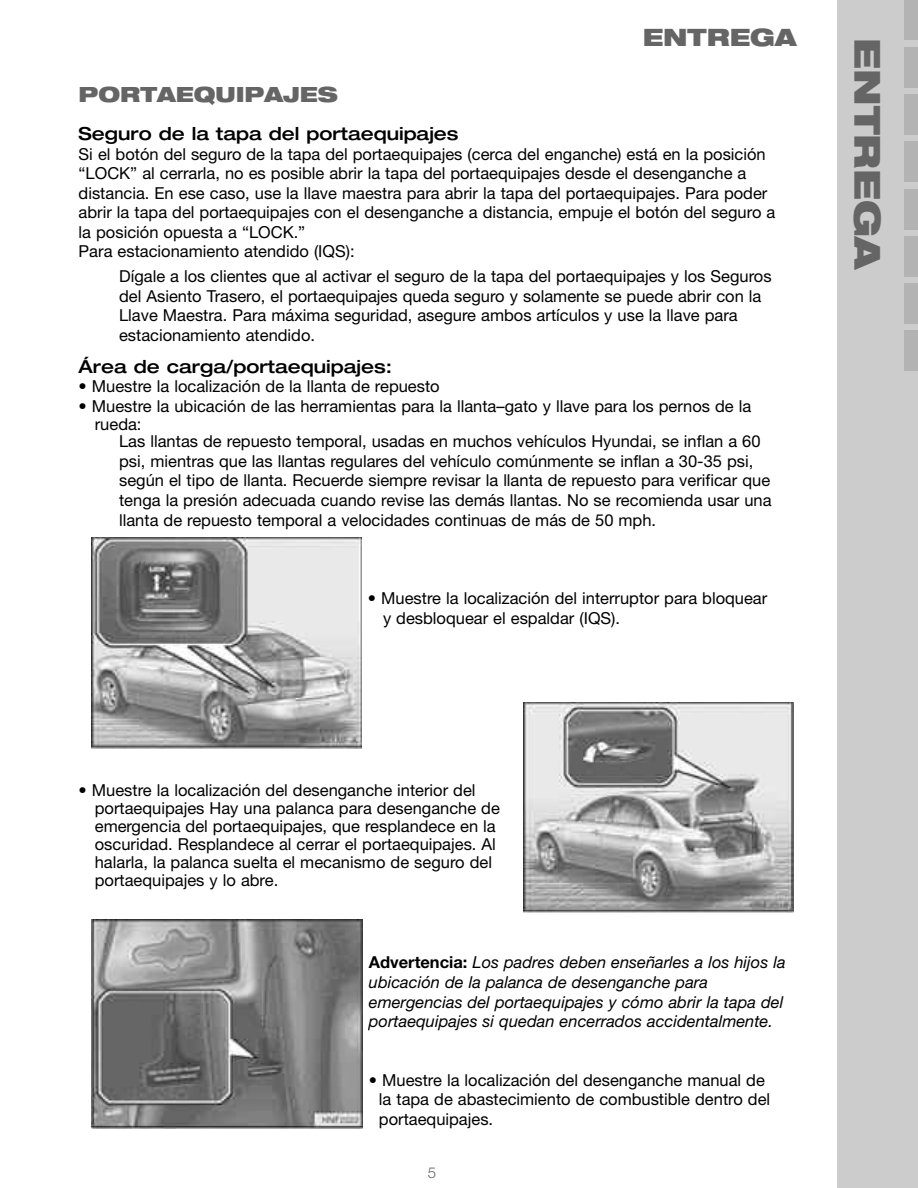
<style>
.page{position:relative;width:918px;height:1188px;background:#fff}
.page>*{position:absolute;margin:0;border:0;box-sizing:border-box;transform-origin:0 0}
.t1{font:900 expanded 36px "Helvetica Neue LT";color:#656565}
.t2{font:900 expanded 24px "Helvetica Neue LT";color:#656565}
.t3{font:900 expanded 21px "Helvetica Neue LT";color:#656565}
.t4{font:500 expanded 18px "Helvetica Neue LT";color:#000}
.t5{font:16.5px/19.8px "Helvetica Neue";color:#000}
.t6{font:italic 16.5px/19.8px "Helvetica Neue";color:#000}
.t7{font:300 15px "Helvetica Neue LT";color:#656565}
.s1{font-weight:700;font-style:normal}
</style>
<div class="page">
<div style="left:837px;top:0;width:81px;height:1188px;background:#ccc"></div>
<div style="left:904px;top:47px;width:14px;height:41px;background:#b3b3b3"></div>
<div style="left:904px;top:0;width:14px;height:40px;background:#b3b3b3"></div>
<div style="left:904px;top:94px;width:14px;height:41px;background:#b3b3b3"></div>
<div style="left:904px;top:142px;width:14px;height:40px;background:#b3b3b3"></div>
<div style="left:904px;top:189px;width:14px;height:41px;background:#b3b3b3"></div>
<div style="left:904px;top:236px;width:14px;height:41px;background:#b3b3b3"></div>
<div style="left:904px;top:284px;width:14px;height:40px;background:#b3b3b3"></div>
<div style="left:904px;top:331px;width:14px;height:40px;background:#b3b3b3"></div>
<img style="left:523px;top:703px;width:270px;height:209px">
<img style="left:92px;top:919px;width:270px;height:210px">
<div style="left:88px;top:534px;width:278px;height:214px;background:linear-gradient(to right,#fff,#fff)"></div>
<img style="left:91px;top:538px;width:270px;height:210px">
<h2 class="t2" style="left:643px;top:21px;width:155px">ENTREGA</h2>
<p class="t3" style="left:79px;top:81px;width:261px">PORTAEQUIPAJES</p>
<p class="t4" style="left:79px;top:123px;width:382px">Seguro de la tapa del portaequipajes</p>
<p class="t5" style="left:79px;top:146px;width:698px">Si el botón del seguro de la tapa del portaequipajes (cerca del enganche) está en la posición “LOCK” al cerrarla, no es posible abrir la tapa del portaequipajes desde el desenganche a distancia. En ese caso, use la llave maestra para abrir la tapa del portaequipajes. Para poder abrir la tapa del portaequipajes con el desenganche a distancia, empuje el botón del seguro a la posición opuesta a “LOCK.”<br>Para estacionamiento atendido (IQS):</p>
<p class="t5" style="left:119px;top:268px;width:654px">Dígale a los clientes que al activar el seguro de la tapa del portaequipajes y los Seguros del Asiento Trasero, el portaequipajes queda seguro y solamente se puede abrir con la Llave Maestra. Para máxima seguridad, asegure ambos artículos y use la llave para estacionamiento atendido.</p>
<p class="t4" style="left:79px;top:355px;width:315px">Área de carga/portaequipajes:</p>
<p class="t5" style="left:79px;top:378px;width:363px">• Muestre la localización de la llanta de repuesto</p>
<p class="t5" style="left:95px;top:399px;width:658px;line-height:18px;text-indent:-16px">• Muestre la ubicación de las herramientas para la llanta–gato y llave para los pernos de la rueda:</p>
<p class="t5" style="left:119px;top:433px;width:654px">Las llantas de repuesto temporal, usadas en muchos vehículos Hyundai, se inflan a 60 psi, mientras que las llantas regulares del vehículo comúnmente se inflan a 30-35 psi, según el tipo de llanta. Recuerde siempre revisar la llanta de repuesto para verificar que tenga la presión adecuada cuando revise las demás llantas. No se recomienda usar una llanta de repuesto temporal a velocidades continuas de más de 50 mph.</p>
<p class="t5" style="left:383px;top:590px;width:386px;text-indent:-15px">• Muestre la localización del interruptor para bloquear y desbloquear el espaldar (IQS).</p>
<h1 class="t1" style="left:891px;top:38px;width:234px;rotate:90deg">ENTREGA</h1>
<p class="t5" style="left:95px;top:783px;width:407px;line-height:18px;text-indent:-16px">• Muestre la localización del desenganche interior del portaequipajes Hay una palanca para desenganche de emergencia del portaequipajes, que resplandece en la oscuridad. Resplandece al cerrar el portaequipajes. Al halarla, la palanca suelta el mecanismo de seguro del portaequipajes y lo abre.</p>
<p class="t6" style="left:369px;top:954px;width:418px"><span class="s1">Advertencia:</span> Los padres deben enseñarles a los hijos la ubicación de la palanca de desenganche para emergencias del portaequipajes y cómo abrir la tapa del portaequipajes si quedan encerrados accidentalmente.</p>
<p class="t5" style="left:379px;top:1071px;width:393px;text-indent:-10px">• Muestre la localización del desenganche manual de la tapa de abastecimiento de combustible dentro del portaequipajes.</p>
<p class="t7" style="left:428px;top:1164px;width:10px">5</p>
</div>
